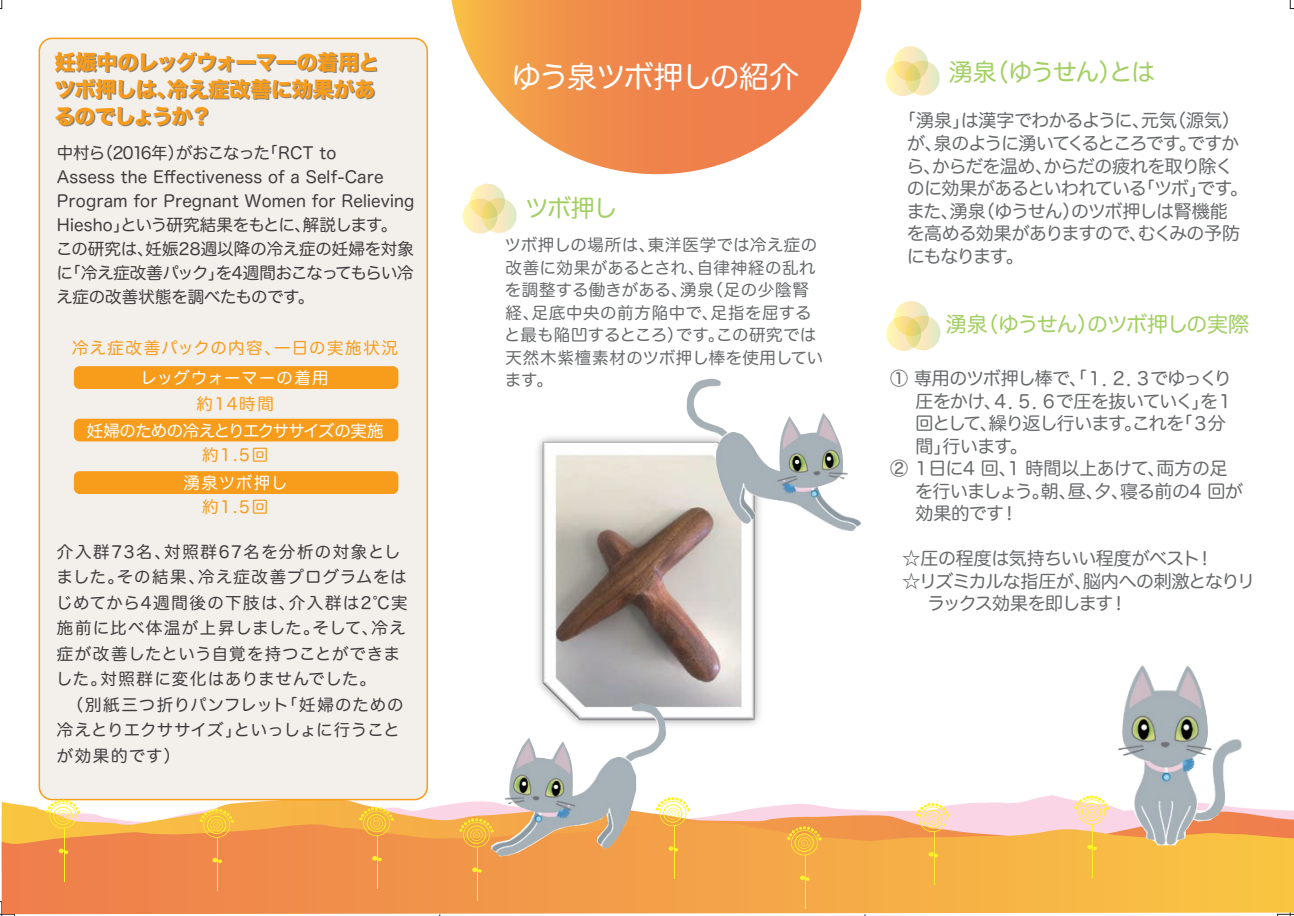
<style>
.page{position:relative;width:1294px;height:916px;background:#fff}
.page>*{position:absolute;margin:0;border:0;box-sizing:border-box;transform-origin:0 0}
.t1{font:30px "Hira Maru Pro N W4";letter-spacing:-.055em;color:#fff}
.t2{font:24px "Hira Maru Pro N W4";letter-spacing:-.07em;color:#a2cf62}
.t3{font:21px/27px "Hira Kaku Std N W8";letter-spacing:-.03em;color:#f89c1c}
.t4{font:21px "Hira Maru Pro N W4";letter-spacing:-.055em;color:#a2cf62}
.t5{font:18px/22.5px "Hira Maru Pro N W4";letter-spacing:-.045em;color:#67696b}
.t6{font:18px "Hira Maru Pro N W4";letter-spacing:-.065em;color:#67696b}
.t7{font:18px "Hira Maru Pro N W4";letter-spacing:-.07em;color:#67696b}
.t8{font:18px "Hira Maru Pro N W4";letter-spacing:-.025em;color:#67696b}
.t9{font:18px "Hira Maru Pro N W4";letter-spacing:-.02em;color:#67696b}
.t10{font:16.5px/24px "Hira Maru Pro N W4";letter-spacing:.01em;color:#3e3e3f}
.t11{font:16.5px/25.5px "Hira Maru Pro N W4";letter-spacing:.07em;color:#3e3e3f}
.t12{font:16.5px/22.5px "Hira Maru Pro N W4";letter-spacing:.025em;color:#67696b}
.t13{font:16.5px "Hira Maru Pro N W4";letter-spacing:-.05em;color:#fff}
.t14{font:16.5px "Hira Maru Pro N W4";letter-spacing:.075em;color:#f89c1c}
.t15{font:16.5px "Hira Maru Pro N W4";letter-spacing:.1em;color:#f89c1c}
.t16{font:16.5px "Hira Maru Pro N W4";letter-spacing:.045em;color:#fff}
.t17{font:16.5px "Hira Maru Pro N W4";letter-spacing:-.02em;color:#fff}
</style>
<div class="page">
<svg style="left:1277px;top:914px;width:17px;height:2px"></svg>
<svg style="left:0;top:901px;width:15px;height:15px"></svg>
<svg style="left:1290px;top:0;width:4px;height:9px"></svg>
<svg style="left:2px;top:799px;width:1292px;height:23px"></svg>
<svg style="left:2px;top:822px;width:1292px;height:92px"></svg>
<svg style="left:451px;top:0;width:410px;height:174px"></svg>
<div style="left:39px;top:38px;width:388px;height:761px;background:#f3efea;border-radius:13px"></div>
<div style="left:39px;top:38px;width:389px;height:762px;border:2px solid #f89c1c;border-radius:13px"></div>
<div style="left:74px;top:419px;width:324px;height:22px;background:#f89c1c;border-radius:6px"></div>
<div style="left:74px;top:471px;width:324px;height:23px;background:#f89c1c;border-radius:6px"></div>
<div style="left:74px;top:366px;width:324px;height:23px;background:#f89c1c;border-radius:6px"></div>
<img style="left:537px;top:437px;width:223px;height:289px">
<svg style="left:470px;top:184px;width:35px;height:35px"></svg>
<svg style="left:482px;top:198px;width:35px;height:35px"></svg>
<svg style="left:463px;top:199px;width:34px;height:35px"></svg>
<svg style="left:893px;top:46px;width:35px;height:35px"></svg>
<svg style="left:905px;top:61px;width:35px;height:34px"></svg>
<svg style="left:886px;top:61px;width:34px;height:35px"></svg>
<svg style="left:894px;top:301px;width:35px;height:35px"></svg>
<svg style="left:905px;top:315px;width:35px;height:35px"></svg>
<svg style="left:886px;top:316px;width:35px;height:35px"></svg>
<img style="left:491px;top:703px;width:176px;height:153px">
<img style="left:685px;top:379px;width:176px;height:152px">
<img style="left:1117px;top:665px;width:124px;height:180px">
<hr style="left:64px;top:828px;width:1px;height:53px;background:#fff229">
<svg style="left:46px;top:799px;width:34px;height:29px"></svg>
<svg style="left:59px;top:849px;width:9px;height:5px"></svg>
<hr style="left:218px;top:837px;width:1px;height:54px;background:#fff229">
<svg style="left:200px;top:809px;width:34px;height:29px"></svg>
<svg style="left:212px;top:858px;width:10px;height:5px"></svg>
<hr style="left:377px;top:835px;width:1px;height:54px;background:#fff229">
<svg style="left:359px;top:807px;width:35px;height:29px"></svg>
<svg style="left:372px;top:856px;width:10px;height:5px"></svg>
<hr style="left:477px;top:847px;width:1px;height:53px;background:#fff229">
<svg style="left:459px;top:818px;width:35px;height:29px"></svg>
<svg style="left:472px;top:867px;width:10px;height:6px"></svg>
<hr style="left:674px;top:825px;width:1px;height:54px;background:#fff229">
<svg style="left:656px;top:797px;width:34px;height:29px"></svg>
<svg style="left:669px;top:846px;width:9px;height:5px"></svg>
<hr style="left:805px;top:855px;width:1px;height:53px;background:#fff229">
<svg style="left:787px;top:826px;width:34px;height:29px"></svg>
<svg style="left:800px;top:875px;width:10px;height:6px"></svg>
<hr style="left:934px;top:831px;width:1px;height:54px;background:#fff229">
<svg style="left:916px;top:803px;width:34px;height:29px"></svg>
<svg style="left:928px;top:852px;width:10px;height:5px"></svg>
<hr style="left:1092px;top:824px;width:1px;height:54px;background:#fff229">
<svg style="left:1074px;top:796px;width:35px;height:29px"></svg>
<svg style="left:1087px;top:845px;width:10px;height:5px"></svg>
<p class="t3" style="left:54px;top:49px;width:326px">妊娠中のレッグウォーマーの着用とツボ押しは、冷え症改善に効果があるのでしょうか？</p>
<p class="t10" style="left:56px;top:140px;width:360px">中村ら（2016年）がおこなった「RCT to<br>Assess the Effectiveness of a Self-Care<br>Program for Pregnant Women for Relieving<br>Hiesho」という研究結果をもとに、解説します。この研究は、妊娠28週以降の冷え症の妊婦を対象に「冷え症改善パック」を4週間おこなってもらい冷え症の改善状態を調べたものです。</p>
<p class="t14" style="left:72px;top:334px;width:327px">冷え症改善パックの内容、一日の実施状況</p>
<p class="t16" style="left:141px;top:364px;width:190px">レッグウォーマーの着用</p>
<p class="t15" style="left:196px;top:389px;width:79px">約14時間</p>
<p class="t13" style="left:87px;top:416px;width:298px">妊婦のための冷えとりエクササイズの実施</p>
<p class="t17" style="left:183px;top:469px;width:105px">湧泉ツボ押し</p>
<p class="t15" style="left:202px;top:440px;width:68px">約1.5回</p>
<p class="t15" style="left:202px;top:493px;width:68px">約1.5回</p>
<p class="t11" style="left:56px;top:538px;width:353px">介入群73名、対照群67名を分析の対象としました。その結果、冷え症改善プログラムをはじめてから4週間後の下肢は、介入群は2℃実施前に比べ体温が上昇しました。そして、冷え症が改善したという自覚を持つことができました。対照群に変化はありませんでした。</p>
<p class="t10" style="left:57px;top:691px;width:348px;line-height:25.5px;text-indent:10px">（別紙三つ折りパンフレット「妊婦のための冷えとりエクササイズ」といっしょに行うことが効果的です）</p>
<h1 class="t1" style="left:511px;top:50px;width:289px">ゆう泉ツボ押しの紹介</h1>
<h2 class="t2" style="left:525px;top:188px;width:94px">ツボ押し</h2>
<p class="t12" style="left:504px;top:233px;width:321px">ツボ押しの場所は、東洋医学では冷え症の改善に効果があるとされ、自律神経の乱れを調整する働きがある、湧泉（足の少陰腎経、足底中央の前方陥中で、足指を屈すると最も陥凹するところ）です。この研究では天然木紫檀素材のツボ押し棒を使用しています。</p>
<h2 class="t2" style="left:949px;top:51px;width:208px">湧泉（ゆうせん）とは</h2>
<p class="t5" style="left:906px;top:108px;width:343px;text-indent:-8px">「湧泉」は漢字でわかるように、元気（源気）が、泉のように湧いてくるところです。ですから、からだを温め、からだの疲れを取り除くのに効果があるといわれている「ツボ」です。また、湧泉（ゆうせん）のツボ押しは腎機能を高める効果がありますので、むくみの予防にもなります。</p>
<p class="t4" style="left:946px;top:305px;width:305px">湧泉（ゆうせん）のツボ押しの実際</p>
<p class="t7" style="left:890px;top:363px;width:343px">① 専用のツボ押し棒で「、１．２．３でゆっくり</p>
<p class="t5" style="left:915px;top:389px;width:320px">圧をかけ、４．５．６で圧を抜いていく」を１</p>
<p class="t6" style="left:915px;top:408px;width:312px">回として、繰り返し行います。これを「３分</p>
<p class="t5" style="left:915px;top:434px;width:114px">間」行います。</p>
<p class="t8" style="left:890px;top:453px;width:339px">② １日に4 回、1 時間以上あけて、両方の足</p>
<p class="t5" style="left:915px;top:479px;width:330px">を行いましょう。朝、昼、夕、寝る前の4 回が</p>
<p class="t5" style="left:915px;top:501px;width:104px">効果的です！</p>
<p class="t9" style="left:902px;top:543px;width:313px">☆圧の程度は気持ちいい程度がベスト！</p>
<p class="t5" style="left:902px;top:568px;width:354px">☆リズミカルな指圧が、脳内への刺激となりリ</p>
<p class="t6" style="left:927px;top:588px;width:202px">ラックス効果を即します！</p>
</div>
